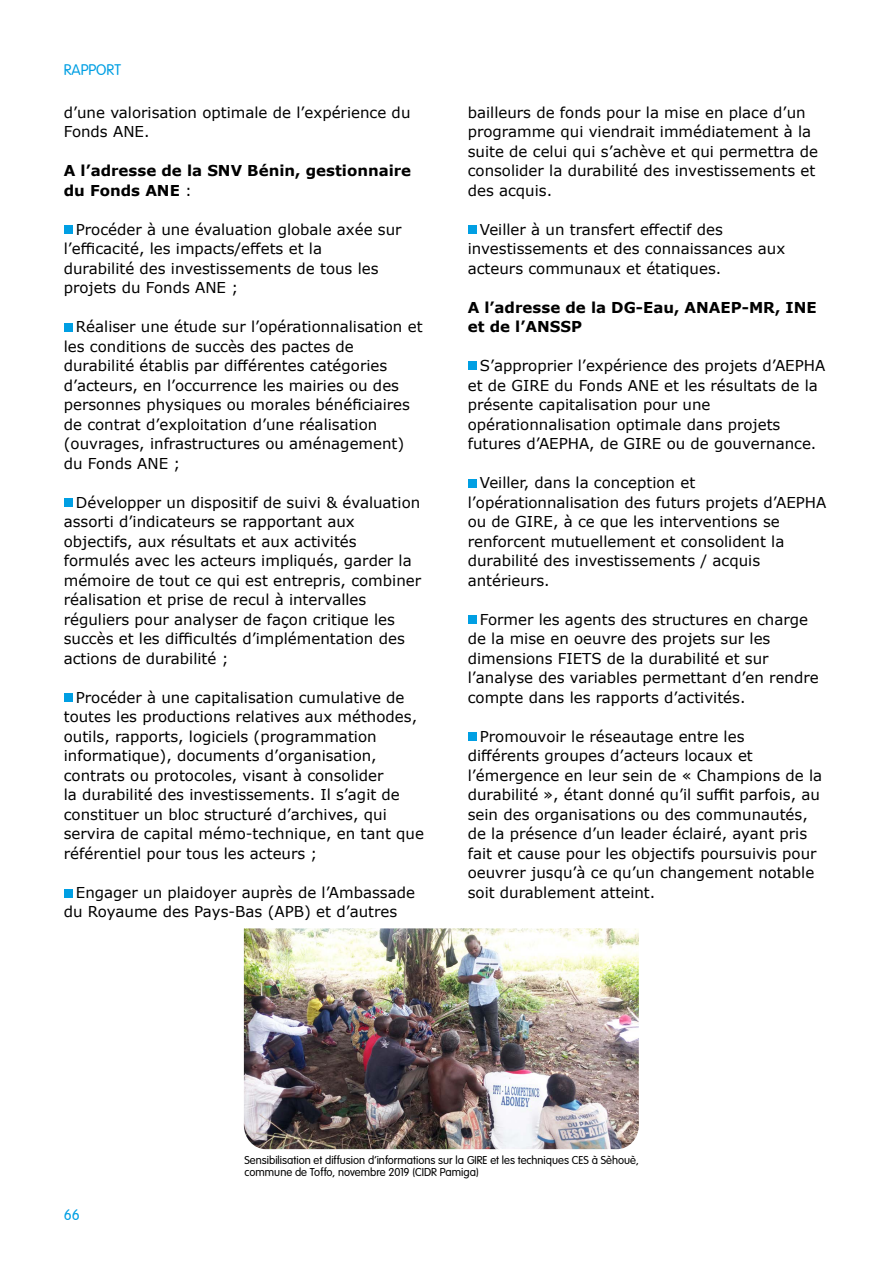
<style>
.page{position:relative;width:893px;height:1263px;background:#fff}
.page>*{position:absolute;margin:0;border:0;box-sizing:border-box;transform-origin:0 0}
.t1{font:15px/19.5px "Verdana";color:#000}
.t2{font:700 15px/19.5px "Verdana";color:#000}
.t3{font:300 15px "VAG Rounded LT";color:#009fe3}
.t4{font:12px/12px "VAG Rundschrift DOT Lig W03";color:#000}
.s1{font-weight:400}
</style>
<div class="page">
<img style="left:244px;top:928px;width:395px;height:221px">
<div style="left:64px;top:225px;width:8px;height:9px;background:#009fe3"></div>
<div style="left:64px;top:323px;width:8px;height:9px;background:#009fe3"></div>
<div style="left:64px;top:498px;width:8px;height:9px;background:#009fe3"></div>
<div style="left:64px;top:693px;width:8px;height:9px;background:#009fe3"></div>
<div style="left:64px;top:889px;width:8px;height:8px;background:#009fe3"></div>
<div style="left:468px;top:225px;width:8px;height:9px;background:#009fe3"></div>
<div style="left:468px;top:361px;width:8px;height:9px;background:#009fe3"></div>
<div style="left:468px;top:479px;width:8px;height:9px;background:#009fe3"></div>
<div style="left:468px;top:615px;width:8px;height:9px;background:#009fe3"></div>
<div style="left:468px;top:733px;width:8px;height:8px;background:#009fe3"></div>
<p class="t3" style="left:64px;top:62px;width:59px">RAPPORT</p>
<p class="t1" style="left:64px;top:102px;width:348px">d’une valorisation optimale de l’expérience du<br>Fonds ANE.</p>
<p class="t2" style="left:64px;top:161px;width:349px">A l’adresse de la SNV Bénin, gestionnaire du Fonds ANE <span class="s1">:</span></p>
<p class="t1" style="left:64px;top:219px;width:339px">- Procéder à une évaluation globale axée sur l’efficacité, les impacts/effets et la<br>durabilité des investissements de tous les projets du Fonds ANE ;</p>
<p class="t1" style="left:64px;top:317px;width:360px">- Réaliser une étude sur l’opérationnalisation et les conditions de succès des pactes de durabilité établis par différentes catégories d’acteurs, en l’occurrence les mairies ou des personnes physiques ou morales bénéficiaires de contrat d’exploitation d’une réalisation (ouvrages, infrastructures ou aménagement) du Fonds ANE ;</p>
<p class="t1" style="left:64px;top:492px;width:359px">- Développer un dispositif de suivi &amp; évaluation assorti d’indicateurs se rapportant aux objectifs, aux résultats et aux activités formulés avec les acteurs impliqués, garder la mémoire de tout ce qui est entrepris, combiner réalisation et prise de recul à intervalles réguliers pour analyser de façon critique les succès et les difficultés d’implémentation des actions de durabilité ;</p>
<p class="t1" style="left:64px;top:687px;width:362px">- Procéder à une capitalisation cumulative de toutes les productions relatives aux méthodes, outils, rapports, logiciels (programmation informatique), documents d’organisation, contrats ou protocoles, visant à consolider<br>la durabilité des investissements. Il s’agit de constituer un bloc structuré d’archives, qui servira de capital mémo-technique, en tant que référentiel pour tous les acteurs ;</p>
<p class="t1" style="left:64px;top:882px;width:353px">- Engager un plaidoyer auprès de l’Ambassade du Royaume des Pays-Bas (APB) et d’autres</p>
<p class="t1" style="left:468px;top:102px;width:352px">bailleurs de fonds pour la mise en place d’un programme qui viendrait immédiatement à la suite de celui qui s’achève et qui permettra de consolider la durabilité des investissements et des acquis.</p>
<p class="t1" style="left:468px;top:219px;width:319px">- Veiller à un transfert effectif des investissements et des connaissances aux acteurs communaux et étatiques.</p>
<p class="t2" style="left:468px;top:297px;width:350px">A l’adresse de la DG-Eau, ANAEP-MR, INE et de l’ANSSP</p>
<p class="t1" style="left:468px;top:356px;width:359px">- S’approprier l’expérience des projets d’AEPHA et de GIRE du Fonds ANE et les résultats de la présente capitalisation pour une opérationnalisation optimale dans projets futures d’AEPHA, de GIRE ou de gouvernance.</p>
<p class="t1" style="left:468px;top:473px;width:360px">- Veiller, dans la conception et l’opérationnalisation des futurs projets d’AEPHA ou de GIRE, à ce que les interventions se renforcent mutuellement et consolident la durabilité des investissements / acquis antérieurs.</p>
<p class="t1" style="left:468px;top:609px;width:353px">- Former les agents des structures en charge de la mise en oeuvre des projets sur les dimensions FIETS de la durabilité et sur l’analyse des variables permettant d’en rendre compte dans les rapports d’activités.</p>
<p class="t1" style="left:468px;top:726px;width:356px">- Promouvoir le réseautage entre les<br>différents groupes d’acteurs locaux et l’émergence en leur sein de « Champions de la durabilité », étant donné qu’il suffit parfois, au sein des organisations ou des communautés, de la présence d’un leader éclairé, ayant pris fait et cause pour les objectifs poursuivis pour oeuvrer jusqu’à ce qu’un changement notable soit durablement atteint.</p>
<p class="t3" style="left:64px;top:1206px;width:18px">66</p>
<p class="t4" style="left:244px;top:1154px;width:396px">Sensibilisation et diffusion d’informations sur la GIRE et les techniques CES à Sèhouè, commune de Toffo, novembre 2019 (CIDR Pamiga)</p>
</div>
